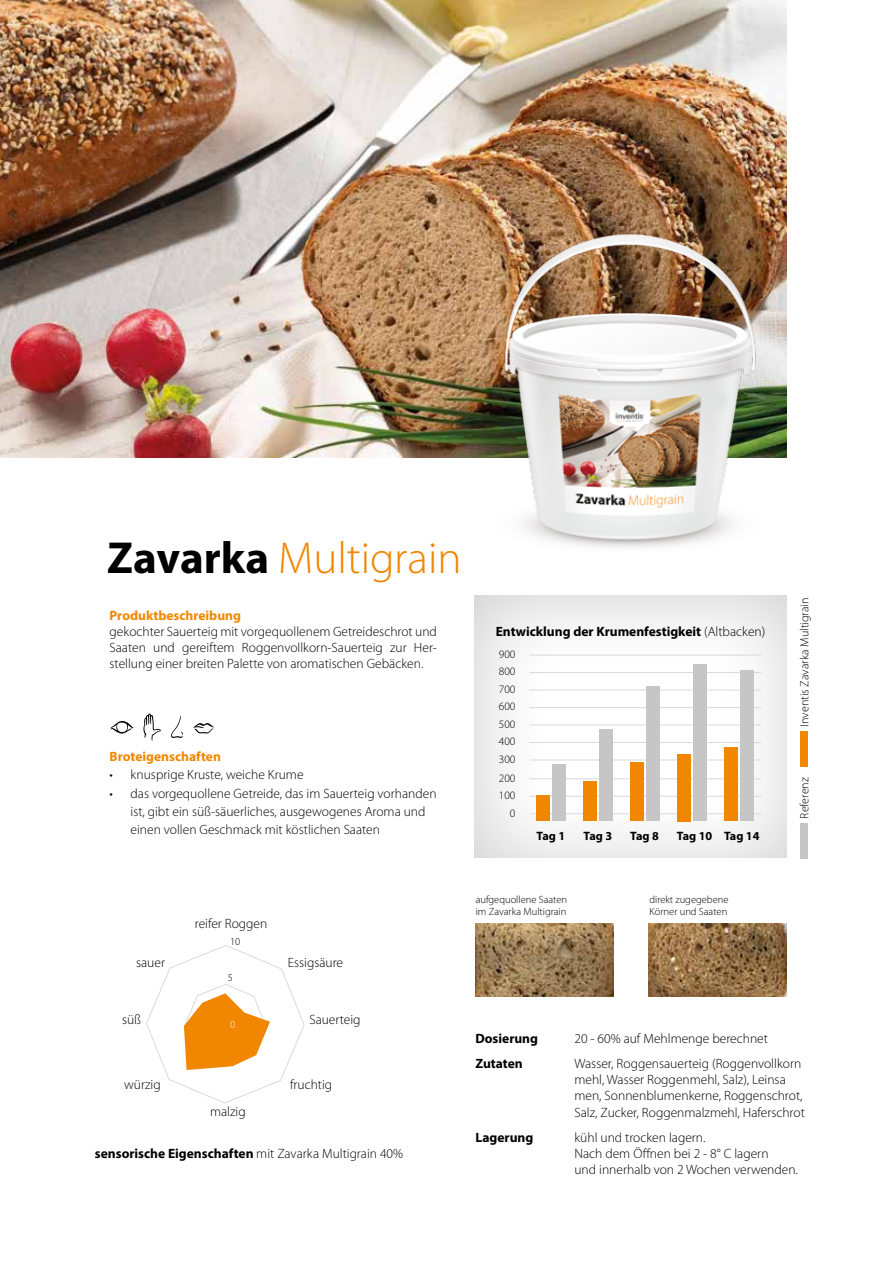
<style>
.page{position:relative;width:893px;height:1263px;background:#fff}
.page>*{position:absolute;margin:0;border:0;box-sizing:border-box;transform-origin:0 0}
.t1{font:300 45px "Myriad Pro";color:#f18700}
.t2{font:300 13.5px/16.2px "Myriad Pro";color:#000}
.t3{font:700 13.5px "Myriad Pro";color:#000}
.t4{font:700 13.5px "Myriad Pro";color:#f18700}
.t5{font:700 12.15px "Myriad Pro";color:#000}
.t6{font:300 12px "Myriad Pro";color:#000}
.t7{font:300 11.4px "Myriad Pro";color:#000}
.t8{font:300 10.5px/12.6px "Myriad Pro";color:#000}
.t9{font:300 10.5px "Myriad Pro";color:#fff}
.s1{font-weight:700;color:#000}
.s2{font-weight:300}
</style>
<div class="page">
<img style="left:0;top:0;width:787px;height:457px">
<img style="left:446px;top:208px;width:341px;height:340px">
<svg style="left:111px;top:721px;width:22px;height:12px"></svg>
<svg style="left:143px;top:713px;width:18px;height:28px"></svg>
<svg style="left:193px;top:723px;width:21px;height:11px"></svg>
<svg style="left:171px;top:716px;width:12px;height:22px"></svg>
<svg style="left:146px;top:945px;width:159px;height:159px"></svg>
<img style="left:475px;top:924px;width:138px;height:72px">
<img style="left:649px;top:924px;width:138px;height:72px">
<div style="left:472px;top:594px;width:315px;height:265px;background:#000;opacity:.2"></div>
<div style="left:800px;top:731px;width:8px;height:35px;background:#f18700"></div>
<div style="left:800px;top:823px;width:8px;height:35px;background:#c6c6c6"></div>
<hr style="left:530px;top:707px;width:231px;height:1px;background:#dadada">
<hr style="left:530px;top:655px;width:231px;height:1px;background:#dadada">
<hr style="left:530px;top:725px;width:231px;height:1px;background:#dadada">
<hr style="left:530px;top:778px;width:231px;height:1px;background:#dadada">
<hr style="left:530px;top:672px;width:231px;height:1px;background:#dadada">
<hr style="left:530px;top:742px;width:231px;height:1px;background:#dadada">
<hr style="left:530px;top:796px;width:231px;height:1px;background:#dadada">
<hr style="left:530px;top:690px;width:231px;height:1px;background:#dadada">
<hr style="left:530px;top:760px;width:231px;height:1px;background:#dadada">
<hr style="left:530px;top:813px;width:231px;height:1px;background:#dadada">
<div style="left:536px;top:795px;width:14px;height:26px;background:#f18700"></div>
<div style="left:583px;top:781px;width:14px;height:40px;background:#f18700"></div>
<div style="left:630px;top:762px;width:14px;height:59px;background:#f18700"></div>
<div style="left:677px;top:754px;width:14px;height:67px;background:#f18700"></div>
<div style="left:724px;top:747px;width:14px;height:74px;background:#f18700"></div>
<div style="left:552px;top:765px;width:14px;height:56px;background:#c6c6c6"></div>
<div style="left:599px;top:730px;width:14px;height:91px;background:#c6c6c6"></div>
<div style="left:646px;top:687px;width:14px;height:134px;background:#c6c6c6"></div>
<div style="left:693px;top:665px;width:14px;height:156px;background:#c6c6c6"></div>
<div style="left:740px;top:670px;width:14px;height:151px;background:#c6c6c6"></div>
<h1 class="t1" style="left:107px;top:533px;width:356px"><span class="s1">Zavarka</span> Multigrain</h1>
<p class="t4" style="left:110px;top:606px;width:133px">Produktbeschreibung</p>
<p class="t2" style="left:110px;top:624px;width:329px;text-align:justify">gekochter Sauerteig mit vorgequollenem Getreideschrot und Saaten und gereiftem Roggenvollkorn-Sauerteig zur Her&shy;stellung einer breiten Palette von aromatischen Gebäcken.</p>
<p class="t4" style="left:110px;top:747px;width:113px">Broteigenschaften</p>
<p class="t2" style="left:110px;top:766px;width:195px">• knusprige Kruste, weiche Krume</p>
<p class="t2" style="left:131px;top:785px;width:308px;line-height:18px;text-indent:-21px">• das vorgequollene Getreide, das im Sauerteig vorhanden ist, gibt ein süß-säuerliches, ausgewogenes Aroma und einen vollen Geschmack mit köstlichen Saaten</p>
<p class="t3" style="left:496px;top:623px;width:271px">Entwicklung der Krumenfestigkeit <span class="s2">(Altbacken)</span></p>
<p class="t7" style="left:499px;top:648px;width:18px">900</p>
<p class="t7" style="left:499px;top:665px;width:18px">800</p>
<p class="t7" style="left:499px;top:683px;width:18px">700</p>
<p class="t7" style="left:499px;top:700px;width:18px">600</p>
<p class="t7" style="left:499px;top:718px;width:18px">500</p>
<p class="t7" style="left:499px;top:735px;width:18px">400</p>
<p class="t7" style="left:499px;top:753px;width:18px">300</p>
<p class="t7" style="left:499px;top:771px;width:18px">200</p>
<p class="t7" style="left:499px;top:789px;width:18px">100</p>
<p class="t7" style="left:510px;top:806px;width:7px">0</p>
<p class="t5" style="left:536px;top:828px;width:30px">Tag 1</p>
<p class="t5" style="left:584px;top:828px;width:30px">Tag 3</p>
<p class="t5" style="left:630px;top:828px;width:30px">Tag 8</p>
<p class="t5" style="left:677px;top:828px;width:84px">Tag 10 Tag 14</p>
<p class="t6" style="left:798px;top:726px;width:130px;rotate:-90deg">Inventis Zavarka Multigrain</p>
<p class="t6" style="left:798px;top:818px;width:43px;rotate:-90deg">Referenz</p>
<p class="t2" style="left:195px;top:915px;width:74px">reifer Roggen</p>
<p class="t2" style="left:136px;top:954px;width:30px">sauer</p>
<p class="t2" style="left:122px;top:1011px;width:21px">süß</p>
<p class="t8" style="left:230px;top:935px;width:12px">10</p>
<p class="t8" style="left:228px;top:971px;width:7px">5</p>
<p class="t9" style="left:230px;top:1018px;width:7px">0</p>
<p class="t2" style="left:288px;top:954px;width:57px">Essigsäure</p>
<p class="t2" style="left:309px;top:1011px;width:53px">Sauerteig</p>
<p class="t2" style="left:124px;top:1076px;width:38px">würzig</p>
<p class="t2" style="left:290px;top:1076px;width:44px">fruchtig</p>
<p class="t2" style="left:210px;top:1103px;width:37px">malzig</p>
<p class="t3" style="left:95px;top:1144px;width:310px">sensorische Eigenschaften <span class="s2">mit Zavarka Multigrain 40%</span></p>
<p class="t8" style="left:476px;top:893px;width:93px">aufgequollene Saaten im Zavarka Multigrain</p>
<p class="t8" style="left:649px;top:893px;width:80px">direkt zugegebene<br>Körner und Saaten</p>
<p class="t3" style="left:475px;top:1029px;width:64px">Dosierung</p>
<p class="t2" style="left:574px;top:1030px;width:195px">20 - 60% auf Mehlmenge berechnet</p>
<p class="t3" style="left:475px;top:1055px;width:49px">Zutaten</p>
<p class="t2" style="left:574px;top:1056px;width:232px">Wasser, Roggensauerteig (Roggenvollkorn mehl, Wasser Roggenmehl, Salz), Leinsa men, Sonnenblumenkerne, Roggenschrot, Salz, Zucker, Roggenmalzmehl, Haferschrot</p>
<p class="t3" style="left:475px;top:1128px;width:59px">Lagerung</p>
<p class="t2" style="left:574px;top:1129px;width:225px">kühl und trocken lagern.<br>Nach dem Öffnen bei 2 - 8° C lagern<br>und innerhalb von 2 Wochen verwenden.</p>
</div>
